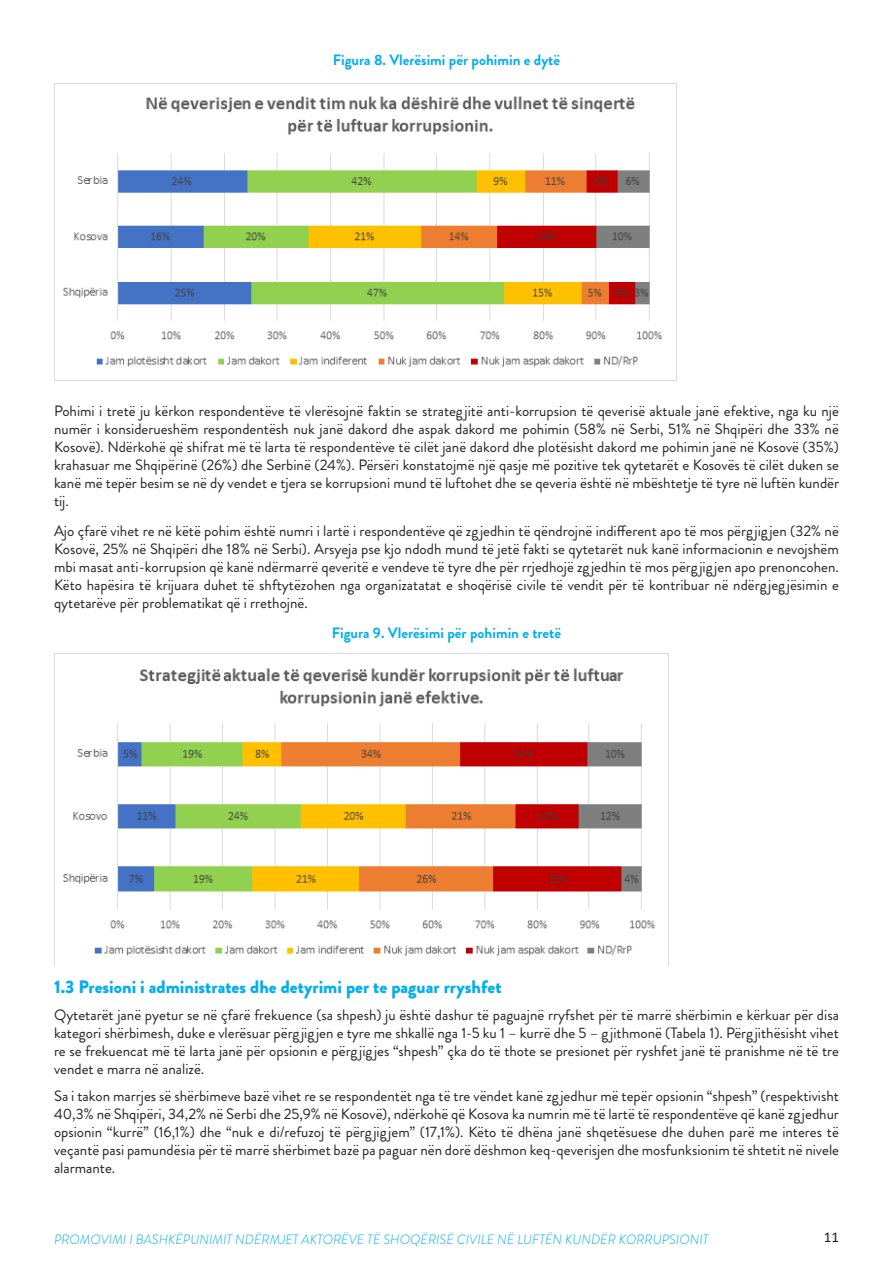
<style>
.page{position:relative;width:893px;height:1263px;background:#fff}
.page>*{position:absolute;margin:0;border:0;box-sizing:border-box;transform-origin:0 0}
.Heading_2{font:900 18px "Brandon Grotesque";color:#00aeef}
.t1{font:15px/18px "Brandon Grotesque";color:#231f20;text-align:justify}
.t2{font:700 15px "Brandon Grotesque";color:#00aeef}
.t3{font:15px "Calibri";color:#231f20}
.t4{font:italic 300 13.5px "Brandon Grotesque";color:#00b0f0}
</style>
<div class="page">
<img style="left:54px;top:83px;width:622px;height:297px">
<img style="left:54px;top:653px;width:615px;height:312px">
<p class="t2" style="left:333px;top:49px;width:229px">Figura 8. Vlerësimi për pohimin e dytë</p>
<p class="t1" style="left:54px;top:402px;width:787px">Pohimi i tretë ju kërkon respondentëve të vlerësojnë faktin se strategjitë anti-korrupsion të qeverisë aktuale janë efektive, nga ku një numër i konsiderueshëm respondentësh nuk janë dakord dhe aspak dakord me pohimin (58% në Serbi, 51% në Shqipëri dhe 33% në Kosovë). Ndërkohë që shifrat më të larta të respondentëve të cilët janë dakord dhe plotësisht dakord me pohimin janë në Kosovë (35%) krahasuar me Shqipërinë (26%) dhe Serbinë (24%). Përsëri konstatojmë një qasje më pozitive tek qytetarët e Kosovës të cilët duken se kanë më tepër besim se në dy vendet e tjera se korrupsioni mund të luftohet dhe se qeveria është në mbështetje të tyre në luftën kundër tij.</p>
<p class="t1" style="left:54px;top:522px;width:786px">Ajo çfarë vihet re në këtë pohim është numri i lartë i respondentëve që zgjedhin të qëndrojnë indifferent apo të mos përgjigjen (32% në Kosovë, 25% në Shqipëri dhe 18% në Serbi). Arsyeja pse kjo ndodh mund të jetë fakti se qytetarët nuk kanë informacionin e nevojshëm mbi masat anti-korrupsion që kanë ndërmarrë qeveritë e vendeve të tyre dhe për rrjedhojë zgjedhin të mos përgjigjen apo prenoncohen.<br>Këto hapësira të krijuara duhet të shftytëzohen nga organizatatat e shoqërisë civile të vendit për të kontribuar në ndërgjegjësimin e qytetarëve për problematikat që i rrethojnë.</p>
<p class="t2" style="left:332px;top:622px;width:231px">Figura 9. Vlerësimi për pohimin e tretë</p>
<p class="Heading_2" style="left:54px;top:974px;width:449px">1.3 Presioni i administrates dhe detyrimi per te paguar rryshfet</p>
<p class="t1" style="left:54px;top:1006px;width:787px">Qytetarët janë pyetur se në çfarë frekuence (sa shpesh) ju është dashur të paguajnë rryfshet për të marrë shërbimin e kërkuar për disa kategori shërbimesh, duke e vlerësuar përgjigjen e tyre me shkallë nga 1-5 ku 1 – kurrë dhe 5 – gjithmonë (Tabela 1). Përgjithësisht vihet re se frekuencat më të larta janë për opsionin e përgjigjes “shpesh” çka do të thote se presionet për ryshfet janë të pranishme në të tre vendet e marra në analizë.</p>
<p class="t1" style="left:54px;top:1087px;width:786px">Sa i takon marrjes së shërbimeve bazë vihet re se respondentët nga të tre vëndet kanë zgjedhur më tepër opsionin “shpesh” (respektivisht 40,3% në Shqipëri, 34,2% në Serbi dhe 25,9% në Kosovë), ndërkohë që Kosova ka numrin më të lartë të respondentëve që kanë zgjedhur opsionin “kurrë” (16,1%) dhe “nuk e di/refuzoj të përgjigjem” (17,1%). Këto të dhëna janë shqetësuese dhe duhen parë me interes të veçantë pasi pamundësia për të marrë shërbimet bazë pa paguar nën dorë dëshmon keq-qeverisjen dhe mosfunksionim të shtetit në nivele alarmante.</p>
<p class="t4" style="left:54px;top:1230px;width:656px">PROMOVIMI I BASHKËPUNIMIT NDËRMJET AKTORËVE TË SHOQËRISË CIVILE NË LUFTËN KUNDËR KORRUPSIONIT</p>
<p class="t3" style="left:824px;top:1227px;width:17px">11</p>
</div>
